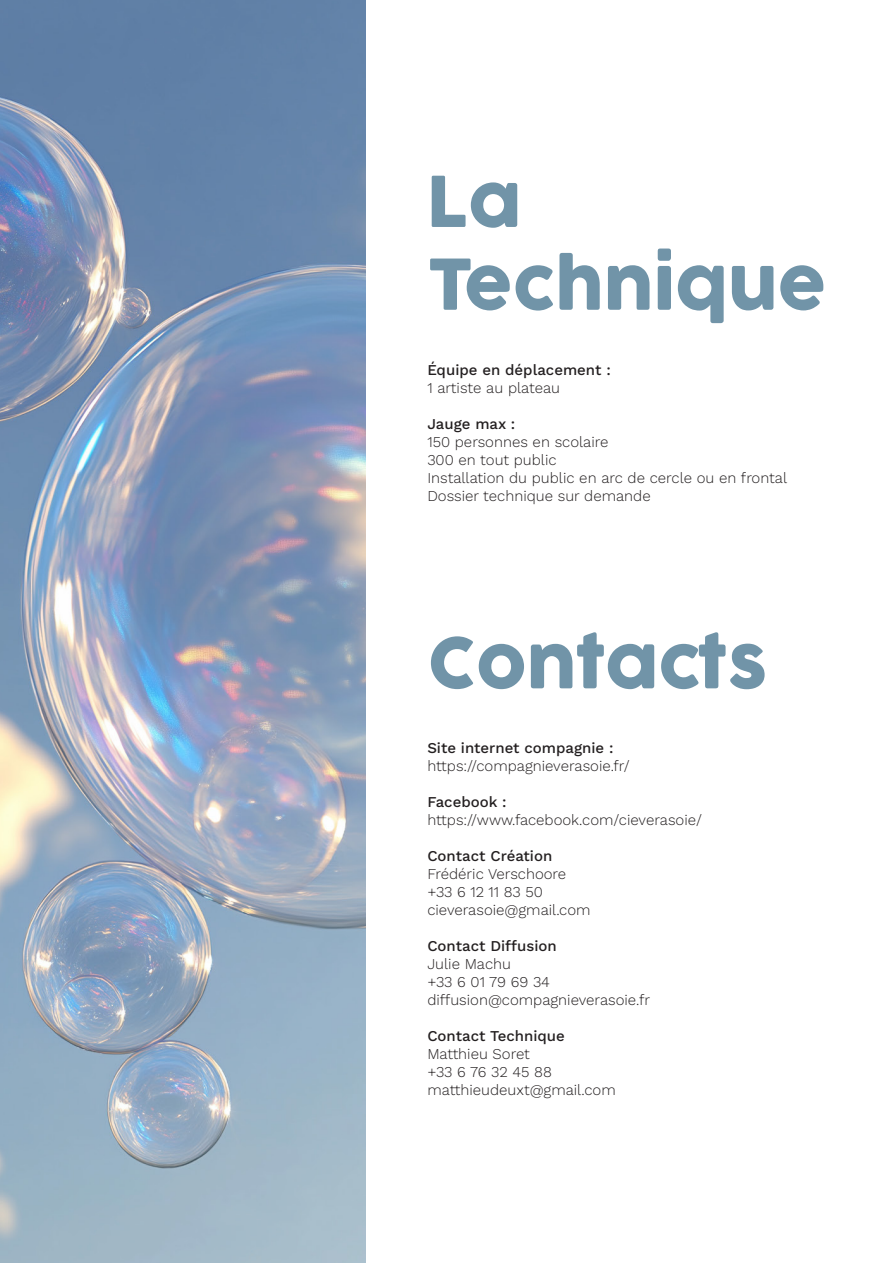
<style>
.page{position:relative;width:893px;height:1263px;background:#fff}
.page>*{position:absolute;margin:0;border:0;box-sizing:border-box;transform-origin:0 0}
.t1{font:69px "Cocogoose";color:#7194a8}
.t2{font:15px "Work Sans";color:#231f20}
.t3{font:500 15px "Work Sans";color:#231f20}
</style>
<div class="page">
<img style="left:0;top:0;width:366px;height:1263px">
<p class="t1" style="left:427px;top:154px;width:95px">La</p>
<p class="t1" style="left:427px;top:237px;width:401px">Technique</p>
<p class="t3" style="left:427px;top:358px;width:185px">Équipe en déplacement :</p>
<p class="t2" style="left:427px;top:376px;width:134px">1 artiste au plateau</p>
<p class="t3" style="left:427px;top:412px;width:90px">Jauge max :</p>
<p class="t2" style="left:427px;top:430px;width:183px">150 personnes en scolaire</p>
<p class="t2" style="left:427px;top:448px;width:131px">300 en tout public</p>
<p class="t2" style="left:427px;top:466px;width:361px">Installation du public en arc de cercle ou en frontal</p>
<p class="t2" style="left:427px;top:484px;width:225px">Dossier technique sur demande</p>
<p class="t1" style="left:427px;top:615px;width:342px">Contacts</p>
<p class="t3" style="left:427px;top:737px;width:188px">Site internet compagnie :</p>
<p class="t2" style="left:427px;top:755px;width:204px">https://compagnieverasoie.fr/</p>
<p class="t3" style="left:427px;top:791px;width:81px">Facebook :</p>
<p class="t2" style="left:427px;top:809px;width:276px">https://www.facebook.com/cieverasoie/</p>
<p class="t3" style="left:427px;top:845px;width:127px">Contact Création</p>
<p class="t2" style="left:427px;top:863px;width:140px">Frédéric Verschoore</p>
<p class="t2" style="left:427px;top:881px;width:117px">+33 6 12 11 83 50</p>
<p class="t2" style="left:427px;top:899px;width:165px">cieverasoie@gmail.com</p>
<p class="t3" style="left:427px;top:935px;width:131px">Contact Diffusion</p>
<p class="t2" style="left:427px;top:953px;width:85px">Julie Machu</p>
<p class="t2" style="left:427px;top:971px;width:124px">+33 6 01 79 69 34</p>
<p class="t2" style="left:427px;top:989px;width:224px">diffusion@compagnieverasoie.fr</p>
<p class="t3" style="left:427px;top:1025px;width:139px">Contact Technique</p>
<p class="t2" style="left:427px;top:1043px;width:104px">Matthieu Soret</p>
<p class="t2" style="left:427px;top:1061px;width:126px">+33 6 76 32 45 88</p>
<p class="t2" style="left:427px;top:1079px;width:190px">matthieudeuxt@gmail.com</p>
</div>
